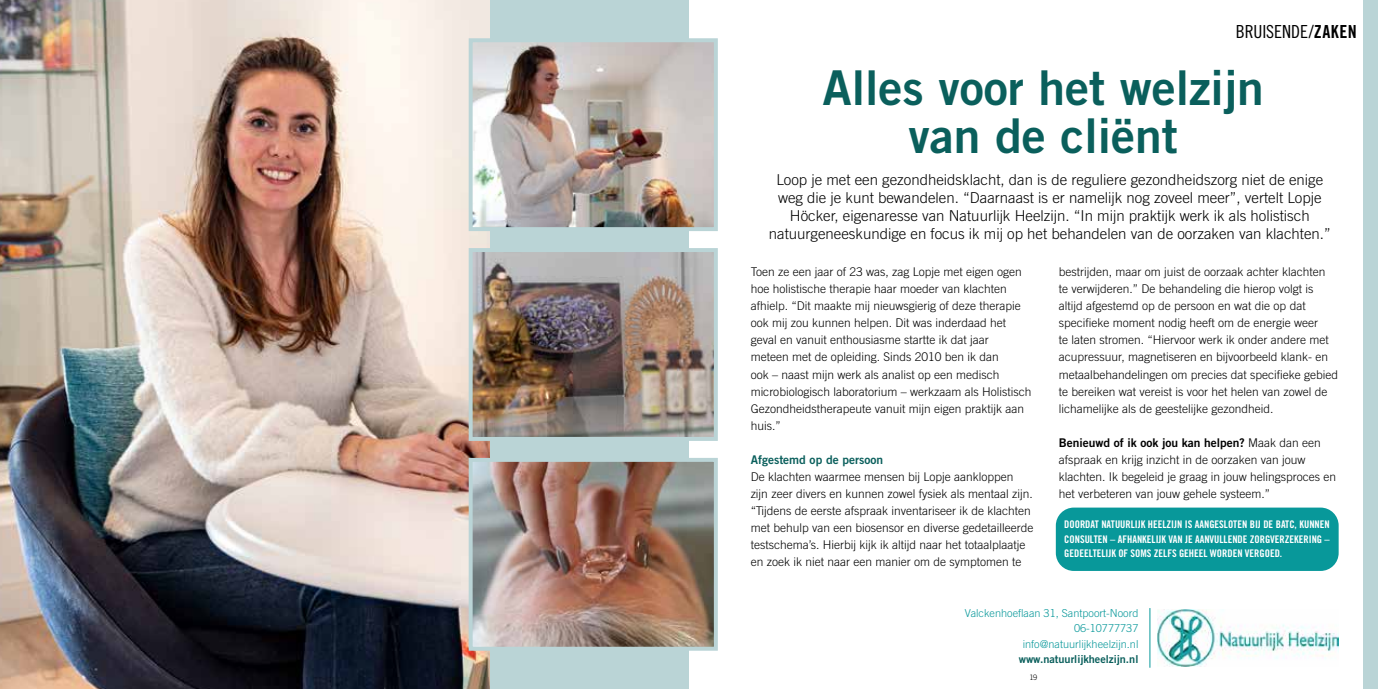
<style>
.page{position:relative;width:1378px;height:689px;background:#fff}
.page>*{position:absolute;margin:0;border:0;box-sizing:border-box;transform-origin:0 0}
.t1{font:48px/48px "Trade Gothic LT Std Bd 2";color:#0a5f5c;text-align:center}
.t2{font:18px "Trade Gothic LT Std Cn 18";letter-spacing:-.005em;color:#000}
.t3{font:300 15px/18px "Trade Gothic LT Std";color:#000;text-align:center}
.t4{font:300 12px/17px "Trade Gothic LT Std";color:#000}
.t5{font:12px "Trade Gothic LT Std Bd 2";color:#000}
.t6{font:12px "Trade Gothic LT Std Bd 2";color:#0a5f5c}
.t7{font:300 10.95px/15.5px "Trade Gothic LT Std";color:#08989a;text-align:right}
.t8{font:10.95px "Trade Gothic LT Std Bd 2";color:#0a5f5c}
.t9{font:10.5px/14.5px "Trade Gothic LT Std Bd Cn 20";color:#fff;text-align:justify}
.t10{font:300 7.5px "Trade Gothic LT Std";color:#000}
.s1{font-family:"Trade Gothic LT Std Bd Cn 20"}
.s2{font-family:"Trade Gothic LT Std";font-weight:300}
</style>
<div class="page">
<img style="left:0;top:0;width:491px;height:689px">
<div style="left:491px;top:0;width:198px;height:689px;background:#bad4d6"></div>
<img style="left:469px;top:458px;width:220px;height:193px">
<img style="left:469px;top:248px;width:220px;height:193px">
<img style="left:469px;top:38px;width:220px;height:193px">
<div style="left:1056px;top:507px;width:282px;height:64px;background:#08989a;border-radius:18px"></div>
<img style="left:1157px;top:609px;width:181px;height:58px">
<svg style="left:689px;top:458px;width:29px;height:193px;background:#8a877c"></svg>
<div style="left:1363px;top:0;width:15px;height:689px;background:#bad4d6"></div>
<hr style="left:1149px;top:608px;width:1px;height:60px;background:#08989a">
<svg style="left:689px;top:248px;width:29px;height:193px;background:#b0aeaa"></svg>
<svg style="left:689px;top:38px;width:29px;height:193px;background:#c8c6c5"></svg>
<h2 class="t2" style="left:1236px;top:21px;width:122px">BRUISENDE/<span class="s1">ZAKEN</span></h2>
<h1 class="t1" style="left:822px;top:63px;width:443px">Alles voor het welzijn van de cliënt</h1>
<p class="t3" style="left:769px;top:171px;width:563px">Loop je met een gezondheidsklacht, dan is de reguliere gezondheidszorg niet de enige weg die je kunt bewandelen. “Daarnaast is er namelijk nog zoveel meer”, vertelt Lopje Höcker, eigenaresse van Natuurlijk Heelzijn. “In mijn praktijk werk ik als holistisch natuurgeneeskundige en focus ik mij op het behandelen van de oorzaken van klachten.”</p>
<p class="t4" style="left:1059px;top:263px;width:281px">bestrijden, maar om juist de oorzaak achter klachten<br>te verwijderen.” De behandeling die hierop volgt is altijd afgestemd op de persoon en wat die op dat specifieke moment nodig heeft om de energie weer<br>te laten stromen. “Hiervoor werk ik onder andere met acupressuur, magnetiseren en bijvoorbeeld klank- en metaalbehandelingen om precies dat specifieke gebied te bereiken wat vereist is voor het helen van zowel de lichamelijke als de geestelijke gezondheid.</p>
<p class="t5" style="left:1059px;top:435px;width:264px">Benieuwd of ik ook jou kan helpen? <span class="s2">Maak dan een</span></p>
<p class="t4" style="left:1059px;top:451px;width:279px">afspraak en krijg inzicht in de oorzaken van jouw klachten. Ik begeleid je graag in jouw helingsproces en het verbeteren van jouw gehele systeem.”</p>
<p class="t9" style="left:1064px;top:517px;width:267px">DOORDAT NATUURLIJK HEELZIJN IS AANGESLOTEN BIJ DE BATC, KUNNEN CONSULTEN – AFHANKELIJK VAN JE AANVULLENDE ZORGVERZEKERING – GEDEELTELIJK OF SOMS ZELFS GEHEEL WORDEN VERGOED.</p>
<p class="t4" style="left:750px;top:263px;width:282px">Toen ze een jaar of 23 was, zag Lopje met eigen ogen hoe holistische therapie haar moeder van klachten afhielp. “Dit maakte mij nieuwsgierig of deze therapie ook mij zou kunnen helpen. Dit was inderdaad het geval en vanuit enthousiasme startte ik dat jaar<br>meteen met de opleiding. Sinds 2010 ben ik dan<br>ook – naast mijn werk als analist op een medisch microbiologisch laboratorium – werkzaam als Holistisch Gezondheidstherapeute vanuit mijn eigen praktijk aan huis.”</p>
<p class="t6" style="left:750px;top:452px;width:134px">Afgestemd op de persoon</p>
<p class="t4" style="left:750px;top:468px;width:284px">De klachten waarmee mensen bij Lopje aankloppen zijn zeer divers en kunnen zowel fysiek als mentaal zijn. “Tijdens de eerste afspraak inventariseer ik de klachten met behulp van een biosensor en diverse gedetailleerde testschema’s. Hierbij kijk ik altijd naar het totaalplaatje en zoek ik niet naar een manier om de symptomen te</p>
<p class="t7" style="left:965px;top:605px;width:175px">Valckenhoeflaan 31, Santpoort-Noord<br>06-10777737 info@natuurlijkheelzijn.nl</p>
<p class="t8" style="left:1018px;top:653px;width:121px">www.natuurlijkheelzijn.nl</p>
<p class="t10" style="left:1029px;top:672px;width:9px">19</p>
</div>
